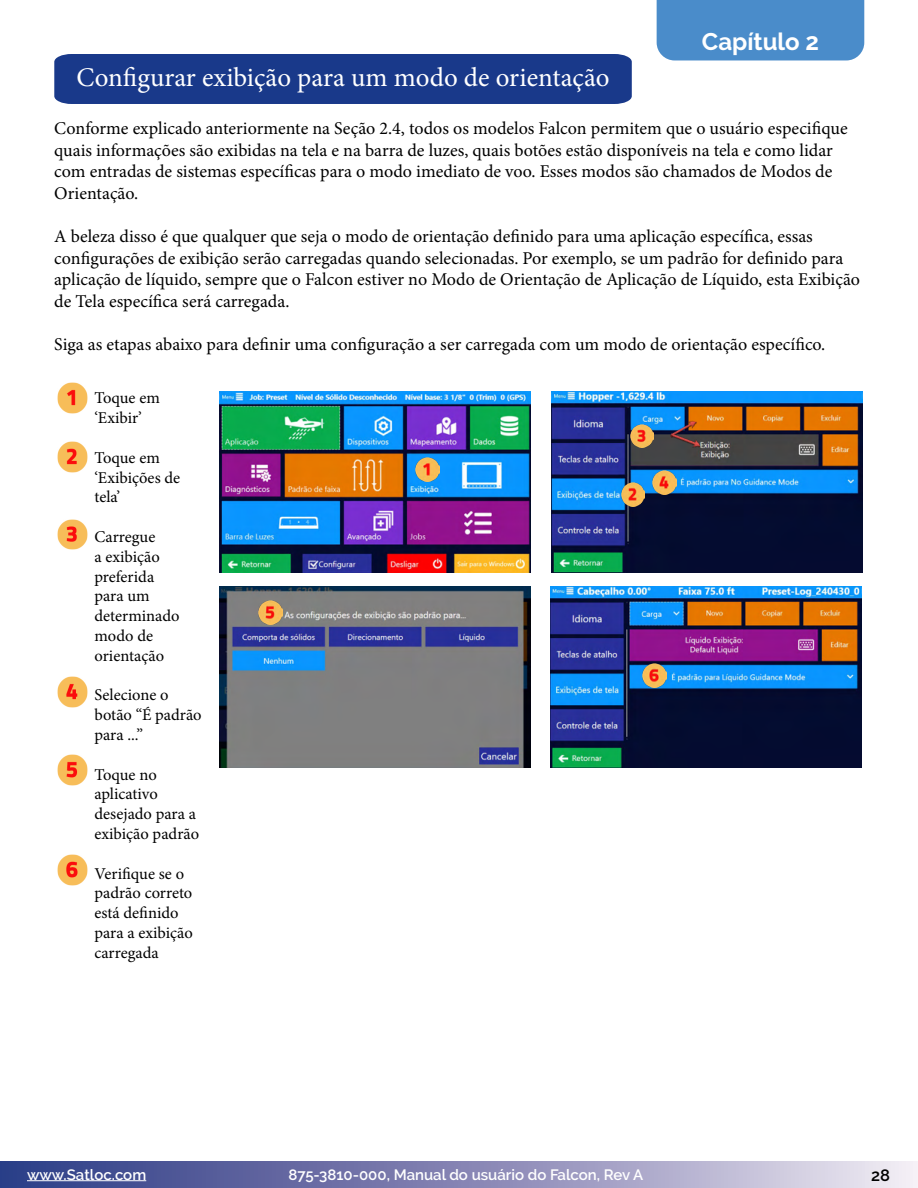
<style>
.page{position:relative;width:918px;height:1188px;background:#fff}
.page>*{position:absolute;margin:0;border:0;box-sizing:border-box;transform-origin:0 0}
.t1{font:27px "Minion Pro";color:#fff}
.t2{font:700 24px "Raleway";color:#fff}
.t3{font:18px/21.6px "Minion Pro";color:#000}
.t4{font:16.5px/19.8px "Minion Pro";color:#000}
.t5{font:600 16.5px "Raleway";color:#000}
.t6{font:600 15px "Raleway";color:#fff}
</style>
<div class="page">
<div style="left:657px;top:0;width:207px;height:60px;background:#4a8cca"></div>
<div style="left:0;top:1161px;width:918px;height:27px;background:linear-gradient(to right,#283582,#ebe1ed)"></div>
<hr style="left:27px;top:1180px;width:119px;height:1px;background:#fff">
<div style="left:54px;top:54px;width:578px;height:50px;background:#19398a"></div>
<img style="left:220px;top:391px;width:311px;height:182px">
<img style="left:416px;top:458px;width:24px;height:24px">
<img style="left:551px;top:391px;width:312px;height:182px">
<img style="left:621px;top:483px;width:24px;height:24px">
<img style="left:630px;top:424px;width:24px;height:24px">
<img style="left:220px;top:586px;width:311px;height:182px">
<img style="left:652px;top:470px;width:24px;height:24px">
<img style="left:258px;top:600px;width:24px;height:24px">
<img style="left:550px;top:586px;width:312px;height:182px">
<img style="left:57px;top:383px;width:31px;height:30px">
<img style="left:57px;top:442px;width:31px;height:30px">
<img style="left:57px;top:519px;width:31px;height:31px">
<img style="left:57px;top:677px;width:31px;height:30px">
<img style="left:57px;top:755px;width:31px;height:31px">
<img style="left:57px;top:854px;width:31px;height:31px">
<img style="left:671px;top:416px;width:26px;height:10px">
<img style="left:670px;top:426px;width:30px;height:30px">
<img style="left:643px;top:664px;width:24px;height:23px">
<h1 class="t1" style="left:76px;top:59px;width:535px">Configurar exibição para um modo de orientação</h1>
<h2 class="t2" style="left:702px;top:27px;width:119px">Capítulo 2</h2>
<p class="t3" style="left:54px;top:118px;width:795px">Conforme explicado anteriormente na Seção 2.4, todos os modelos Falcon permitem que o usuário especifique quais informações são exibidas na tela e na barra de luzes, quais botões estão disponíveis na tela e como lidar com entradas de sistemas específicas para o modo imediato de voo. Esses modos são chamados de Modos de Orientação.</p>
<p class="t3" style="left:54px;top:226px;width:807px">A beleza disso é que qualquer que seja o modo de orientação definido para uma aplicação específica, essas configurações de exibição serão carregadas quando selecionadas. Por exemplo, se um padrão for definido para aplicação de líquido, sempre que o Falcon estiver no Modo de Orientação de Aplicação de Líquido, esta Exibição de Tela específica será carregada.</p>
<p class="t3" style="left:54px;top:334px;width:773px">Siga as etapas abaixo para definir uma configuração a ser carregada com um modo de orientação específico.</p>
<p class="t4" style="left:94px;top:388px;width:67px">Toque em ‘Exibir’</p>
<p class="t4" style="left:94px;top:448px;width:87px">Toque em ‘Exibições de tela’</p>
<p class="t4" style="left:94px;top:527px;width:87px">Carregue<br>a exibição preferida para um determinado modo de orientação</p>
<p class="t4" style="left:94px;top:685px;width:109px">Selecione o botão “É padrão para ...”</p>
<p class="t4" style="left:94px;top:764px;width:106px">Toque no aplicativo desejado para a exibição padrão</p>
<p class="t4" style="left:94px;top:863px;width:100px">Verifique se o padrão correto está definido para a exibição carregada</p>
<p class="t6" style="left:27px;top:1166px;width:121px">www.Satloc.com</p>
<p class="t6" style="left:289px;top:1166px;width:356px">875-3810-000, Manual do usuário do Falcon, Rev A</p>
<p class="t5" style="left:871px;top:1166px;width:20px">28</p>
</div>
